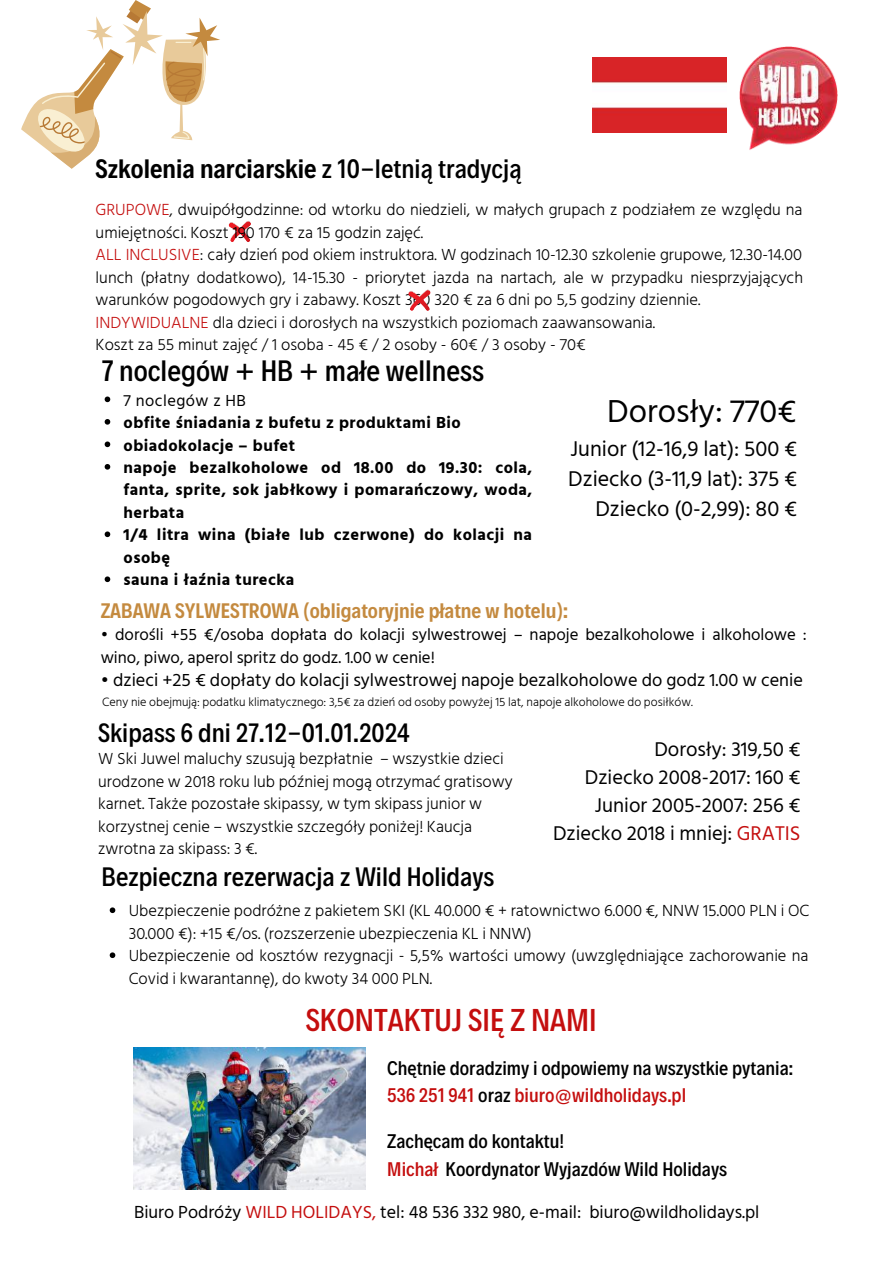
<style>
.page{position:relative;width:893px;height:1264px;background:#fff}
.page>*{position:absolute;margin:0;border:0;box-sizing:border-box;transform-origin:0 0}
.t1{font:32.55px "Hind Siliguri";color:#000}
.t2{font:500 31.95px "Decalotype";color:#c40e0e}
.t3{font:500 29.85px "Decalotype";color:#000}
.t4{font:600 27px "Decalotype";color:#000}
.t5{font:500 27px "Decalotype";color:#000}
.t6{font:500 26.85px "Decalotype";color:#000}
.t7{font:21.9px/30.3px "Hind Siliguri";color:#000;text-align:right}
.t8{font:600 21.3px "Decalotype";color:#c48a3f}
.t9{font:20.4px/28px "Hind Siliguri";color:#000;text-align:right}
.t10{font:500 19.95px/27.6px "Decalotype";color:#000}
.t11{font:18.3px "Hind Siliguri";color:#000}
.t12{font:18px "Hind Siliguri";color:#000}
.t13{font:16.8px/22.5px "Hind Siliguri";color:#000}
.t14{font:300 16.5px/22.5px "Hind Jalandhar";color:#000}
.t15{font:300 16.5px/22.5px "Hind Siliguri";color:#000}
.t16{font:700 16.35px/22.5px "Hind Siliguri";letter-spacing:.03em;color:#000}
.t17{font:16.35px "Hind Siliguri";letter-spacing:.03em;color:#000}
.t18{font:300 12.3px "Hind Siliguri";color:#000}
.s1{font-weight:500}
.s2{color:#c40e0e}
</style>
<div class="page">
<img style="left:133px;top:1047px;width:232px;height:142px">
<svg style="left:105px;top:396px;width:5px;height:6px"></svg>
<svg style="left:105px;top:419px;width:5px;height:5px"></svg>
<svg style="left:105px;top:441px;width:5px;height:6px"></svg>
<svg style="left:105px;top:464px;width:5px;height:5px"></svg>
<svg style="left:105px;top:531px;width:5px;height:6px"></svg>
<svg style="left:105px;top:576px;width:5px;height:6px"></svg>
<svg style="left:110px;top:907px;width:5px;height:6px"></svg>
<svg style="left:110px;top:952px;width:5px;height:6px"></svg>
<svg style="left:21px;top:0;width:199px;height:169px"></svg>
<img style="left:739px;top:46px;width:98px;height:104px">
<img style="left:593px;top:58px;width:133px;height:75px">
<svg style="left:228px;top:221px;width:23px;height:21px"></svg>
<svg style="left:408px;top:289px;width:22px;height:22px"></svg>
<h3 class="t4" style="left:96px;top:151px;width:427px">Szkolenia narciarskie <span class="s1">z 10-letnią tradycją</span></h3>
<p class="t14" style="left:96px;top:198px;width:709px"><span class="s2">GRUPOWE</span>, dwuipółgodzinne: od wtorku do niedzieli, w małych grupach z podziałem ze względu na umiejętności. Koszt 190 170 € za 15 godzin zajęć.<br><span class="s2">ALL INCLUSIVE</span>: cały dzień pod okiem instruktora. W godzinach 10-12.30 szkolenie grupowe, 12.30-14.00 lunch (płatny dodatkowo), 14-15.30 - priorytet jazda na nartach, ale w przypadku niesprzyjających warunków pogodowych gry i zabawy. Koszt 360 320 € za 6 dni po 5,5 godziny dziennie.<br><span class="s2">INDYWIDUALNE</span> dla dzieci i dorosłych na wszystkich poziomach zaawansowania.<br>Koszt za 55 minut zajęć / 1 osoba - 45 € / 2 osoby - 60€ / 3 osoby - 70€</p>
<h3 class="t3" style="left:102px;top:351px;width:384px">7 noclegów + HB + małe wellness</h3>
<p class="t17" style="left:124px;top:390px;width:124px">7 noclegów z HB</p>
<p class="t16" style="left:124px;top:411px;width:410px">obfite śniadania z bufetu z produktami Bio obiadokolacje – bufet<br>napoje bezalkoholowe od 18.00 do 19.30: cola, fanta, sprite, sok jabłkowy i pomarańczowy, woda, herbata<br>1/4 litra wina (białe lub czerwone) do kolacji na osobę<br>sauna i łaźnia turecka</p>
<h1 class="t1" style="left:607px;top:391px;width:191px">Dorosły: 770€</h1>
<h3 class="t7" style="left:568px;top:433px;width:230px">Junior (12-16,9 lat): 500 €<br>Dziecko (3-11,9 lat): 375 €<br>Dziecko (0-2,99): 80 €</h3>
<p class="t8" style="left:101px;top:596px;width:469px">ZABAWA SYLWESTROWA (obligatoryjnie płatne w hotelu):</p>
<p class="t13" style="left:101px;top:623px;width:707px">• dorośli +55 €/osoba dopłata do kolacji sylwestrowej – napoje bezalkoholowe i alkoholowe : wino, piwo, aperol spritz do godz. 1.00 w cenie!</p>
<p class="t11" style="left:101px;top:669px;width:703px">• dzieci +25 € dopłaty do kolacji sylwestrowej napoje bezalkoholowe do godz 1.00 w cenie</p>
<h3 class="t6" style="left:98px;top:714px;width:313px">Skipass 6 dni 27.12-01.01.2024</h3>
<p class="t15" style="left:98px;top:747px;width:416px">W Ski Juwel maluchy szusują bezpłatnie – wszystkie dzieci urodzone w 2018 roku lub później mogą otrzymać gratisowy karnet. Także pozostałe skipassy, w tym skipass junior w korzystnej cenie – wszystkie szczegóły poniżej! Kaucja zwrotna za skipass: 3 €.</p>
<p class="t9" style="left:553px;top:734px;width:249px">Dorosły: 319,50 €<br>Dziecko 2008-2017: 160 €<br>Junior 2005-2007: 256 €<br>Dziecko 2018 i mniej: <span class="s2">GRATIS</span></p>
<p class="t18" style="left:102px;top:694px;width:592px">Ceny nie obejmują: podatku klimatycznego: 3,5€ za dzień od osoby powyżej 15 lat, napoje alkoholowe do posiłków.</p>
<h3 class="t5" style="left:102px;top:858px;width:394px">Bezpieczna rezerwacja z Wild Holidays</h3>
<p class="t15" style="left:129px;top:899px;width:682px">Ubezpieczenie podróżne z pakietem SKI (KL 40.000 € + ratownictwo 6.000 €, NNW 15.000 PLN i OC 30.000 €): +15 €/os. (rozszerzenie ubezpieczenia KL i NNW)<br>Ubezpieczenie od kosztów rezygnacji - 5,5% wartości umowy (uwzględniające zachorowanie na Covid i kwarantannę), do kwoty 34 000 PLN.</p>
<h2 class="t2" style="left:306px;top:998px;width:292px">SKONTAKTUJ SIĘ Z NAMI</h2>
<p class="t10" style="left:387px;top:1052px;width:407px">Chętnie doradzimy i odpowiemy na wszystkie pytania:<br><span class="s2">536 251 941</span> oraz <span class="s2">biuro@wildholidays.pl</span></p>
<p class="t10" style="left:387px;top:1126px;width:341px">Zachęcam do kontaktu!<br><span class="s2">Michał</span> Koordynator Wyjazdów Wild Holidays</p>
<p class="t12" style="left:134px;top:1201px;width:626px">Biuro Podróży <span class="s2">WILD HOLIDAYS,</span> tel: 48 536 332 980, e-mail: biuro@wildholidays.pl</p>
</div>
